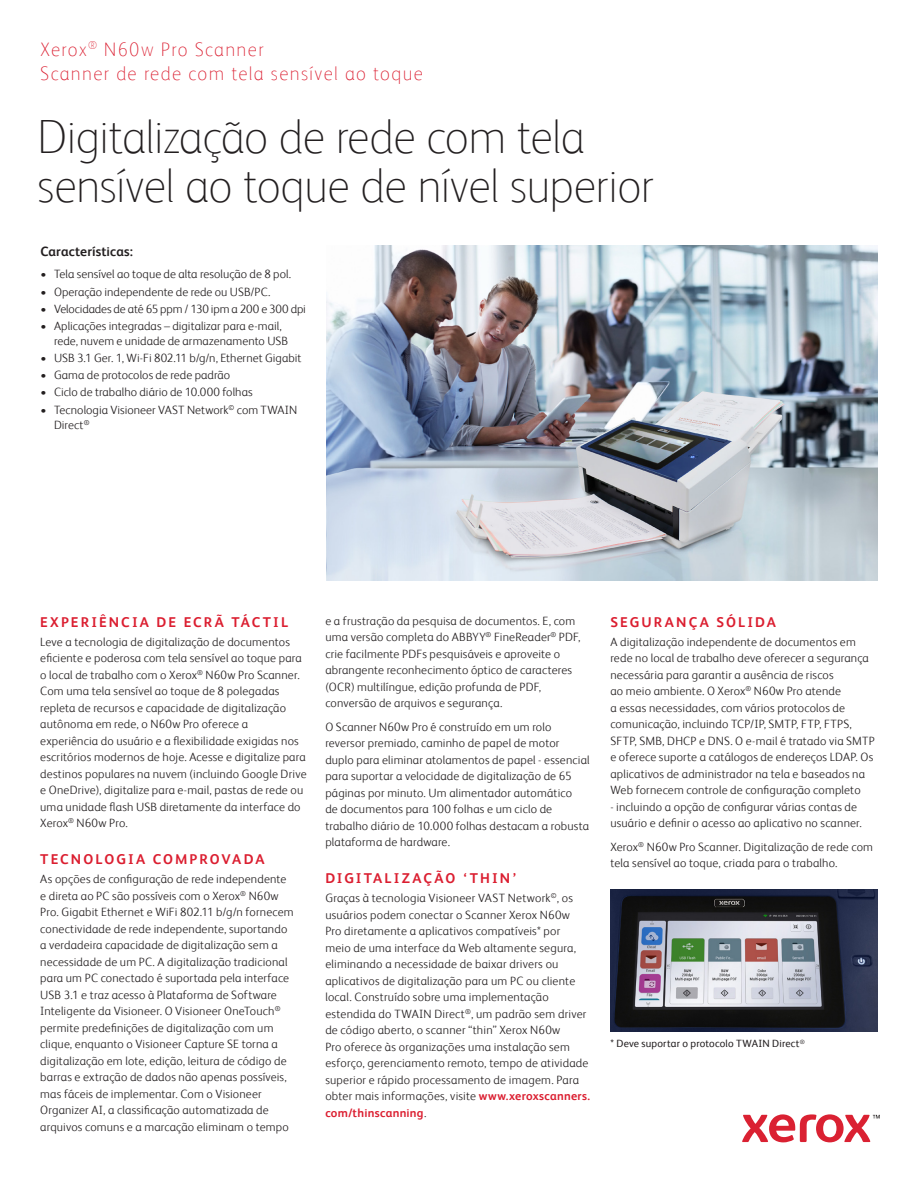
<style>
.page{position:relative;width:918px;height:1188px;background:#fff}
.page>*{position:absolute;margin:0;border:0;box-sizing:border-box;transform-origin:0 0}
.Page_Title{font:100 48px/49.5px "Xerox Sans";letter-spacing:-.015em;color:#231f20}
.Business_Segment{font:100 19.5px/24px "Xerox Sans";letter-spacing:.065em;color:#db1e30}
.Body_Subhead{font:700 14.25px "Xerox Sans";letter-spacing:.15em;color:#db1e30}
.Body_Text{font:700 13.5px "Xerox Sans";letter-spacing:.01em;color:#231f20}
.Body_Text-2{font:300 12px/16.5px "Xerox Sans";letter-spacing:.015em;color:#231f20}
.Body_Text-3{font:300 12px "Xerox Sans";letter-spacing:-.01em;color:#231f20}
.Body_Text-4{font:10.5px "Xerox Sans";letter-spacing:.015em;color:#231f20}
.s1{font-weight:700;color:#db1e30}
</style>
<div class="page">
<svg style="left:742px;top:1114px;width:138px;height:28px"></svg>
<img style="left:610px;top:889px;width:268px;height:142px">
<img style="left:327px;top:246px;width:551px;height:335px">
<p class="Business_Segment" style="left:40px;top:36px;width:384px">Xerox<sup>®</sup> N60w Pro Scanner<br>Scanner de rede com tela sensível ao toque</p>
<p class="Page_Title" style="left:37px;top:109px;width:618px">Digitalização de rede com tela sensível ao toque de nível superior</p>
<p class="Body_Text" style="left:40px;top:242px;width:94px">Características:</p>
<p class="Body_Text-2" style="left:40px;top:265px;width:252px">• Tela sensível ao toque de alta resolução de 8 pol.</p>
<p class="Body_Text-2" style="left:40px;top:283px;width:231px">• Operação independente de rede ou USB/PC.</p>
<p class="Body_Text-3" style="left:40px;top:301px;width:267px">• Velocidades de até 65 ppm / 130 ipm a 200 e 300 dpi</p>
<p class="Body_Text-2" style="left:54px;top:318px;width:236px;line-height:15px;text-indent:-14px">• Aplicações integradas – digitalizar para e-mail, rede, nuvem e unidade de armazenamento USB</p>
<p class="Body_Text-2" style="left:40px;top:349px;width:263px">• USB 3.1 Ger. 1, Wi-Fi 802.11 b/g/n, Ethernet Gigabit</p>
<p class="Body_Text-2" style="left:40px;top:366px;width:191px">• Gama de protocolos de rede padrão</p>
<p class="Body_Text-2" style="left:40px;top:383px;width:214px">• Ciclo de trabalho diário de 10.000 folhas</p>
<p class="Body_Text-2" style="left:54px;top:401px;width:245px;line-height:15px;text-indent:-14px">• Tecnologia Visioneer VAST Network<sup>©</sup> com TWAIN<br>Direct<sup>®</sup></p>
<p class="Body_Subhead" style="left:40px;top:612px;width:249px">EXPERIÊNCIA DE ECRÃ TÁCTIL</p>
<p class="Body_Text-2" style="left:40px;top:633px;width:268px">Leve a tecnologia de digitalização de documentos eficiente e poderosa com tela sensível ao toque para o local de trabalho com o Xerox<sup>®</sup> N60w Pro Scanner.<br>Com uma tela sensível ao toque de 8 polegadas repleta de recursos e capacidade de digitalização autônoma em rede, o N60w Pro oferece a experiência do usuário e a flexibilidade exigidas nos escritórios modernos de hoje. Acesse e digitalize para destinos populares na nuvem (incluindo Google Drive e OneDrive), digitalize para e-mail, pastas de rede ou uma unidade flash USB diretamente da interface do Xerox<sup>®</sup> N60w Pro.</p>
<p class="Body_Subhead" style="left:40px;top:849px;width:226px">TECNOLOGIA COMPROVADA</p>
<p class="Body_Text-2" style="left:40px;top:870px;width:255px">As opções de configuração de rede independente e direta ao PC são possíveis com o Xerox<sup>®</sup> N60w Pro. Gigabit Ethernet e WiFi 802.11 b/g/n fornecem conectividade de rede independente, suportando a verdadeira capacidade de digitalização sem a necessidade de um PC. A digitalização tradicional para um PC conectado é suportada pela interface USB 3.1 e traz acesso à Plataforma de Software Inteligente da Visioneer. O Visioneer OneTouch<sup>® </sup>permite predefinições de digitalização com um clique, enquanto o Visioneer Capture SE torna a digitalização em lote, edição, leitura de código de barras e extração de dados não apenas possíveis, mas fáceis de implementar. Com o Visioneer Organizer AI, a classificação automatizada de arquivos comuns e a marcação eliminam o tempo</p>
<p class="Body_Text-2" style="left:325px;top:612px;width:257px">e a frustração da pesquisa de documentos. E, com uma versão completa do ABBYY<sup>®</sup> FineReader<sup>®</sup> PDF, crie facilmente PDFs pesquisáveis e aproveite o abrangente reconhecimento óptico de caracteres (OCR) multilíngue, edição profunda de PDF, conversão de arquivos e segurança.</p>
<p class="Body_Text-2" style="left:325px;top:718px;width:266px">O Scanner N60w Pro é construído em um rolo reversor premiado, caminho de papel de motor duplo para eliminar atolamentos de papel - essencial para suportar a velocidade de digitalização de 65 páginas por minuto. Um alimentador automático<br>de documentos para 100 folhas e um ciclo de trabalho diário de 10.000 folhas destacam a robusta plataforma de hardware.</p>
<p class="Body_Subhead" style="left:325px;top:868px;width:193px">DIGITALIZAÇÃO ‘THIN’</p>
<p class="Body_Text-2" style="left:325px;top:889px;width:266px">Graças à tecnologia Visioneer VAST Network<sup>©</sup>, os usuários podem conectar o Scanner Xerox N60w<br>Pro diretamente a aplicativos compatíveis* por<br>meio de uma interface da Web altamente segura, eliminando a necessidade de baixar drivers ou aplicativos de digitalização para um PC ou cliente local. Construído sobre uma implementação estendida do TWAIN Direct<sup>®</sup>, um padrão sem driver de código aberto, o scanner “thin” Xerox N60w<br>Pro oferece às organizações uma instalação sem esforço, gerenciamento remoto, tempo de atividade superior e rápido processamento de imagem. Para obter mais informações, visite <span class="s1">www.xeroxscanners. com/thinscanning</span>.</p>
<p class="Body_Subhead" style="left:610px;top:612px;width:167px">SEGURANÇA SÓLIDA</p>
<p class="Body_Text-2" style="left:610px;top:633px;width:266px">A digitalização independente de documentos em rede no local de trabalho deve oferecer a segurança necessária para garantir a ausência de riscos<br>ao meio ambiente. O Xerox<sup>®</sup> N60w Pro atende<br>a essas necessidades, com vários protocolos de comunicação, incluindo TCP/IP, SMTP, FTP, FTPS, SFTP, SMB, DHCP e DNS. O e-mail é tratado via SMTP e oferece suporte a catálogos de endereços LDAP. Os aplicativos de administrador na tela e baseados na Web fornecem controle de configuração completo</p>
<p class="Body_Text-2" style="left:610px;top:798px;width:253px">- incluindo a opção de configurar várias contas de usuário e definir o acesso ao aplicativo no scanner.</p>
<p class="Body_Text-2" style="left:610px;top:838px;width:264px">Xerox<sup>®</sup> N60w Pro Scanner. Digitalização de rede com tela sensível ao toque, criada para o trabalho.</p>
<p class="Body_Text-4" style="left:610px;top:1036px;width:196px">* Deve suportar o protocolo TWAIN Direct<sup>®</sup></p>
</div>
